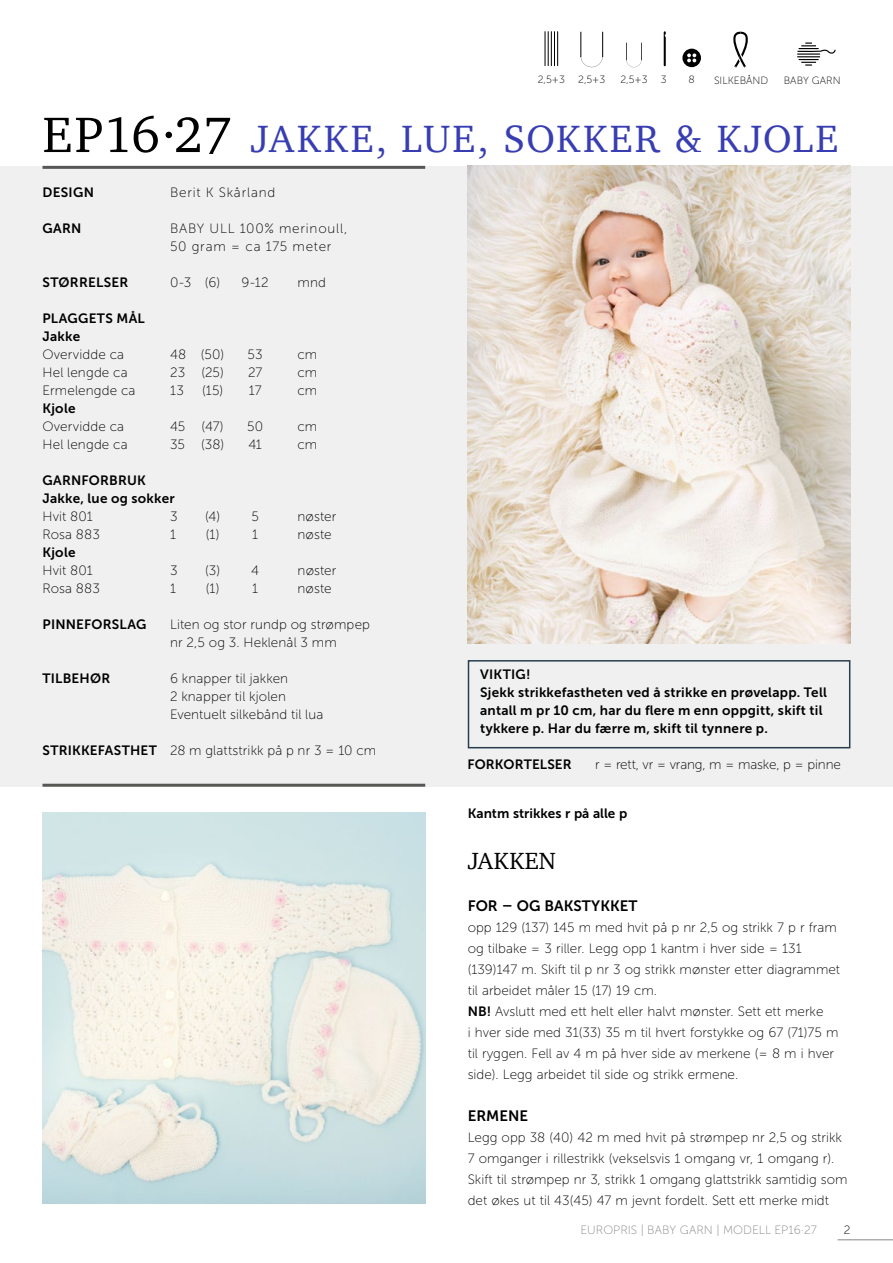
<style>
.page{position:relative;width:893px;height:1263px;background:#fff}
.page>*{position:absolute;margin:0;border:0;box-sizing:border-box;transform-origin:0 0}
.t1{font:39px "Charter";letter-spacing:.065em;color:#383eb2}
.Innhold_-_Venstresti{font:24px "Charter";letter-spacing:.03em;color:#000}
.Innhold_-_Venstresti-2{font:15px "Museo Sans 700";color:#000}
.Innhold_-_Venstresti-3{font:13.5px/21px "Museo Sans 100";color:#000}
.Innhold_-_Venstresti-4{font:13.5px/18px "Museo Sans 700";letter-spacing:.015em;color:#000}
.Innhold_-_Venstresti-5{font:13.5px "Museo Sans 100";letter-spacing:.06em;color:#000}
.t2{font:12px "Museo Sans 100";color:#878787}
.t3{font:12px "Museo Sans 100";color:#000}
.t4{font:10.5px "Museo Sans 100";color:#000}
.s1{font-size:51px;color:#000}
.s2{font-family:"Museo Sans 700"}
</style>
<div class="page">
<hr style="left:838px;top:1239px;width:55px;height:1px;background:#878787">
<svg style="left:797px;top:43px;width:39px;height:23px"></svg>
<svg style="left:580px;top:32px;width:23px;height:35px"></svg>
<div style="left:0;top:166px;width:893px;height:621px;background:#f0f0f0"></div>
<hr style="left:43px;top:166px;width:382px;height:3px;background:#575756">
<hr style="left:43px;top:784px;width:382px;height:3px;background:#575756">
<div style="left:468px;top:660px;width:382px;height:88px;border:2px solid #273c4e"></div>
<img style="left:468px;top:166px;width:382px;height:477px">
<hr style="left:544px;top:31px;width:1px;height:35px;background:#000">
<hr style="left:548px;top:31px;width:1px;height:35px;background:#000">
<hr style="left:551px;top:31px;width:1px;height:35px;background:#000">
<hr style="left:554px;top:31px;width:1px;height:35px;background:#000">
<hr style="left:557px;top:31px;width:1px;height:35px;background:#000">
<svg style="left:626px;top:43px;width:16px;height:24px"></svg>
<svg style="left:663px;top:31px;width:3px;height:35px"></svg>
<img style="left:43px;top:812px;width:382px;height:391px">
<svg style="left:682px;top:49px;width:19px;height:18px"></svg>
<svg style="left:687px;top:53px;width:9px;height:9px"></svg>
<svg style="left:733px;top:32px;width:15px;height:36px"></svg>
<p class="t4" style="left:689px;top:74px;width:8px">8</p>
<p class="t4" style="left:714px;top:75px;width:56px">SILKEBÅND</p>
<p class="t4" style="left:578px;top:74px;width:29px">2,5+3</p>
<p class="t4" style="left:784px;top:74px;width:58px">BABY GARN</p>
<p class="t4" style="left:538px;top:74px;width:29px">2,5+3</p>
<p class="t4" style="left:620px;top:74px;width:29px">2,5+3</p>
<p class="t4" style="left:661px;top:74px;width:7px">3</p>
<p class="t1" style="left:43px;top:105px;width:797px"><span class="s1">EP16·27</span> JAKKE, LUE, SOKKER &amp; KJOLE</p>
<p class="Innhold_-_Venstresti-4" style="left:43px;top:184px;width:53px">DESIGN</p>
<p class="Innhold_-_Venstresti-5" style="left:170px;top:185px;width:107px">Berit K Skårland</p>
<p class="Innhold_-_Venstresti-4" style="left:43px;top:220px;width:40px">GARN</p>
<p class="Innhold_-_Venstresti-5" style="left:170px;top:221px;width:179px">BABY ULL 100% merinoull,</p>
<p class="Innhold_-_Venstresti-5" style="left:170px;top:239px;width:163px">50 gram = ca 175 meter</p>
<p class="Innhold_-_Venstresti-4" style="left:43px;top:274px;width:87px">STØRRELSER</p>
<p class="Innhold_-_Venstresti-3" style="left:170px;top:272px;width:52px">0-3 (6)</p>
<p class="Innhold_-_Venstresti-3" style="left:242px;top:272px;width:28px">9-12</p>
<p class="Innhold_-_Venstresti-3" style="left:298px;top:272px;width:30px">mnd</p>
<p class="Innhold_-_Venstresti-4" style="left:43px;top:310px;width:104px">PLAGGETS MÅL</p>
<p class="Innhold_-_Venstresti-4" style="left:43px;top:328px;width:39px">Jakke</p>
<p class="Innhold_-_Venstresti-3" style="left:43px;top:344px;width:83px">Overvidde ca</p>
<p class="Innhold_-_Venstresti-3" style="left:170px;top:344px;width:56px">48 (50)</p>
<p class="Innhold_-_Venstresti-3" style="left:248px;top:344px;width:17px">53</p>
<p class="Innhold_-_Venstresti-3" style="left:298px;top:344px;width:21px">cm</p>
<p class="Innhold_-_Venstresti-3" style="left:43px;top:362px;width:87px">Hel lengde ca</p>
<p class="Innhold_-_Venstresti-3" style="left:170px;top:362px;width:55px">23 (25)</p>
<p class="Innhold_-_Venstresti-3" style="left:248px;top:362px;width:16px">27</p>
<p class="Innhold_-_Venstresti-3" style="left:298px;top:362px;width:21px">cm</p>
<p class="Innhold_-_Venstresti-3" style="left:43px;top:380px;width:95px">Ermelengde ca</p>
<p class="Innhold_-_Venstresti-3" style="left:170px;top:380px;width:15px">13</p>
<p class="Innhold_-_Venstresti-3" style="left:202px;top:380px;width:61px">(15) 17</p>
<p class="Innhold_-_Venstresti-3" style="left:298px;top:380px;width:21px">cm</p>
<p class="Innhold_-_Venstresti-4" style="left:43px;top:400px;width:34px">Kjole</p>
<p class="Innhold_-_Venstresti-3" style="left:43px;top:416px;width:83px">Overvidde ca</p>
<p class="Innhold_-_Venstresti-3" style="left:170px;top:416px;width:55px">45 (47)</p>
<p class="Innhold_-_Venstresti-3" style="left:247px;top:416px;width:17px">50</p>
<p class="Innhold_-_Venstresti-3" style="left:298px;top:416px;width:21px">cm</p>
<p class="Innhold_-_Venstresti-3" style="left:43px;top:434px;width:87px">Hel lengde ca</p>
<p class="Innhold_-_Venstresti-3" style="left:170px;top:434px;width:56px">35 (38)</p>
<p class="Innhold_-_Venstresti-3" style="left:248px;top:434px;width:15px">41</p>
<p class="Innhold_-_Venstresti-3" style="left:298px;top:434px;width:21px">cm</p>
<p class="Innhold_-_Venstresti-4" style="left:43px;top:472px;width:105px">GARNFORBRUK</p>
<p class="Innhold_-_Venstresti-4" style="left:43px;top:490px;width:134px">Jakke, lue og sokker</p>
<p class="Innhold_-_Venstresti-3" style="left:43px;top:506px;width:52px">Hvit 801</p>
<p class="Innhold_-_Venstresti-3" style="left:170px;top:506px;width:9px">3</p>
<p class="Innhold_-_Venstresti-3" style="left:205px;top:506px;width:55px">(4) 5</p>
<p class="Innhold_-_Venstresti-3" style="left:298px;top:506px;width:40px">nøster</p>
<p class="Innhold_-_Venstresti-3" style="left:43px;top:524px;width:59px">Rosa 883</p>
<p class="Innhold_-_Venstresti-3" style="left:170px;top:524px;width:7px">1</p>
<p class="Innhold_-_Venstresti-3" style="left:206px;top:524px;width:15px">(1)</p>
<p class="Innhold_-_Venstresti-3" style="left:252px;top:524px;width:7px">1</p>
<p class="Innhold_-_Venstresti-3" style="left:298px;top:524px;width:36px">nøste</p>
<p class="Innhold_-_Venstresti-4" style="left:43px;top:544px;width:34px">Kjole</p>
<p class="Innhold_-_Venstresti-3" style="left:43px;top:560px;width:52px">Hvit 801</p>
<p class="Innhold_-_Venstresti-3" style="left:170px;top:560px;width:9px">3</p>
<p class="Innhold_-_Venstresti-3" style="left:205px;top:560px;width:56px">(3) 4</p>
<p class="Innhold_-_Venstresti-3" style="left:298px;top:560px;width:40px">nøster</p>
<p class="Innhold_-_Venstresti-3" style="left:43px;top:578px;width:59px">Rosa 883</p>
<p class="Innhold_-_Venstresti-3" style="left:170px;top:578px;width:7px">1</p>
<p class="Innhold_-_Venstresti-3" style="left:206px;top:578px;width:15px">(1)</p>
<p class="Innhold_-_Venstresti-3" style="left:252px;top:578px;width:7px">1</p>
<p class="Innhold_-_Venstresti-3" style="left:298px;top:578px;width:36px">nøste</p>
<p class="Innhold_-_Venstresti-4" style="left:43px;top:616px;width:105px">PINNEFORSLAG</p>
<p class="Innhold_-_Venstresti-3" style="left:170px;top:614px;width:202px">Liten og stor rundp og strømpep</p>
<p class="Innhold_-_Venstresti-3" style="left:170px;top:632px;width:168px">nr 2,5 og 3. Heklenål 3 mm</p>
<p class="Innhold_-_Venstresti-4" style="left:43px;top:670px;width:69px">TILBEHØR</p>
<p class="Innhold_-_Venstresti-3" style="left:170px;top:668px;width:120px">6 knapper til jakken</p>
<p class="Innhold_-_Venstresti-3" style="left:170px;top:686px;width:117px">2 knapper til kjolen</p>
<p class="Innhold_-_Venstresti-3" style="left:170px;top:704px;width:155px">Eventuelt silkebånd til lua</p>
<p class="Innhold_-_Venstresti-3" style="left:43px;top:740px;width:335px"><span class="s2">STRIKKEFASTHET</span> 28 m glattstrikk på p nr 3 = 10 cm</p>
<p class="Innhold_-_Venstresti-4" style="left:480px;top:665px;width:52px">VIKTIG!</p>
<p class="Innhold_-_Venstresti-4" style="left:480px;top:683px;width:348px">Sjekk strikkefastheten ved å strikke en prøvelapp. Tell antall m pr 10 cm, har du flere m enn oppgitt, skift til tykkere p. Har du færre m, skift til tynnere p.</p>
<p class="Innhold_-_Venstresti-4" style="left:467px;top:755px;width:106px">FORKORTELSER</p>
<p class="Innhold_-_Venstresti-3" style="left:595px;top:754px;width:247px">r = rett, vr = vrang, m = maske, p = pinne</p>
<p class="Innhold_-_Venstresti-4" style="left:468px;top:804px;width:161px">Kantm strikkes r på alle p</p>
<p class="Innhold_-_Venstresti" style="left:468px;top:840px;width:90px">JAKKEN</p>
<p class="Innhold_-_Venstresti-2" style="left:468px;top:897px;width:171px">FOR – OG BAKSTYKKET</p>
<p class="Innhold_-_Venstresti-3" style="left:468px;top:917px;width:374px">opp 129 (137) 145 m med hvit på p nr 2,5 og strikk 7 p r fram og tilbake = 3 riller. Legg opp 1 kantm i hver side = 131 (139)147 m. Skift til p nr 3 og strikk mønster etter diagrammet til arbeidet måler 15 (17) 19 cm.</p>
<p class="Innhold_-_Venstresti-3" style="left:468px;top:1001px;width:357px"><span class="s2">NB!</span> Avslutt med ett helt eller halvt mønster. Sett ett merke</p>
<p class="Innhold_-_Venstresti-3" style="left:468px;top:1022px;width:372px">i hver side med 31(33) 35 m til hvert forstykke og 67 (71)75 m til ryggen. Fell av 4 m på hver side av merkene (= 8 m i hver side). Legg arbeidet til side og strikk ermene.</p>
<p class="Innhold_-_Venstresti-2" style="left:468px;top:1107px;width:62px">ERMENE</p>
<p class="Innhold_-_Venstresti-3" style="left:468px;top:1127px;width:376px">Legg opp 38 (40) 42 m med hvit på strømpep nr 2,5 og strikk</p>
<p class="Innhold_-_Venstresti-3" style="left:468px;top:1148px;width:381px">7 omganger i rillestrikk (vekselsvis 1 omgang vr, 1 omgang r).<br>Skift til strømpep nr 3, strikk 1 omgang glattstrikk samtidig som det økes ut til 43(45) 47 m jevnt fordelt. Sett ett merke midt</p>
<p class="t2" style="left:580px;top:1223px;width:238px">EUROPRIS | BABY GARN | MODELL EP16∙27</p>
<p class="t3" style="left:844px;top:1223px;width:8px">2</p>
</div>
